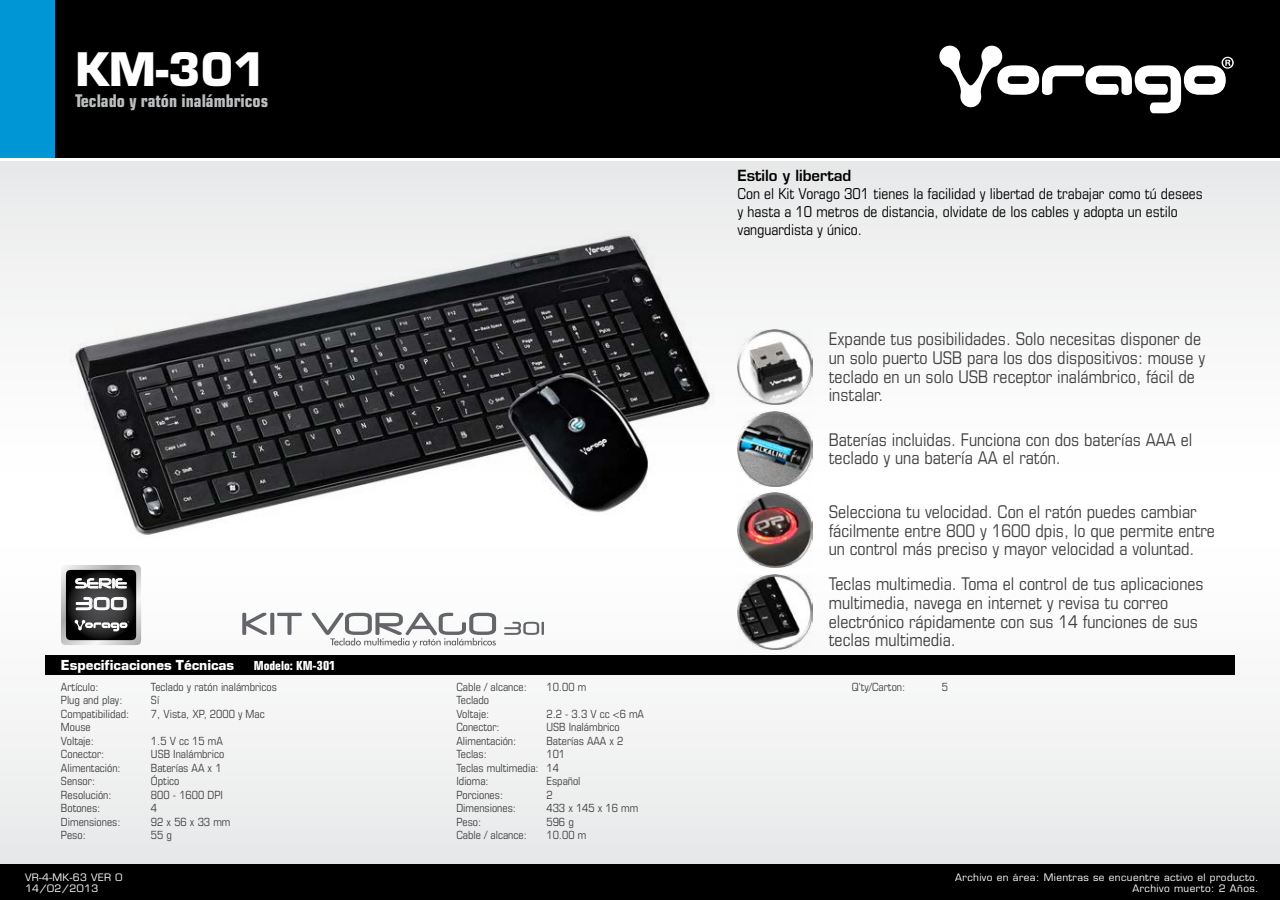
<style>
.page{position:relative;width:1280px;height:900px;background:#fff}
.page>*{position:absolute;margin:0;border:0;box-sizing:border-box;transform-origin:0 0}
.t1{font:700 45px "Eurostile LT Std";color:#fff}
.t2{font:20.62px "Neuropol";color:#fff}
.t3{font:condensed 17.5px/18.8px "Eurostile LT Std";color:#414042}
.t4{font:700 condensed 17.5px "Eurostile LT Std";color:#bcbec0}
.t5{font:15.88px "Neuropol";letter-spacing:.03em;color:#fff}
.t6{font:condensed 15px/18px "Eurostile LT Std";color:#000}
.t7{font:15px "Eurostile Black DTC";color:#fff}
.t8{font:600 15px "Eurostile LT Std";color:#000}
.t9{font:700 condensed 12.5px "Eurostile LT Std";color:#fff}
.t10{font:condensed 11.25px/13.5px "Eurostile LT Std";color:#414042}
.t11{font:10px/11.2px "Eurostile LT Std";letter-spacing:.04em;color:#fff;text-align:right}
</style>
<div class="page">
<div style="left:0;top:0;width:1280px;height:158px;background:#000"></div>
<div style="left:0;top:864px;width:1280px;height:36px;background:#000"></div>
<div style="left:0;top:161px;width:1280px;height:703px;background:#f4f5f5"></div>
<svg style="left:939px;top:46px;width:295px;height:67px"></svg>
<div style="left:0;top:0;width:54px;height:158px;background:#0096d6"></div>
<div style="left:45px;top:655px;width:1190px;height:20px;background:#000"></div>
<img style="left:70px;top:231px;width:651px;height:315px">
<svg style="left:242px;top:613px;width:302px;height:34px"></svg>
<img style="left:738px;top:575px;width:74px;height:75px">
<img style="left:738px;top:330px;width:74px;height:75px">
<img style="left:738px;top:411px;width:74px;height:75px">
<img style="left:738px;top:493px;width:74px;height:75px">
<svg style="left:61px;top:565px;width:80px;height:80px;background:#636364"></svg>
<h1 class="t1" style="left:75px;top:42px;width:192px">KM-301</h1>
<p class="t4" style="left:75px;top:90px;width:195px">Teclado y ratón inalámbricos</p>
<p class="t5" style="left:75px;top:575px;width:53px">SERIE</p>
<p class="t2" style="left:76px;top:593px;width:53px">300</p>
<p class="t7" style="left:61px;top:657px;width:175px">Especificaciones Técnicas</p>
<p class="t9" style="left:254px;top:658px;width:83px">Modelo: KM-301</p>
<p class="t10" style="left:61px;top:680px;width:39px">Artículo:</p>
<p class="t10" style="left:151px;top:680px;width:128px">Teclado y ratón inalámbricos</p>
<p class="t10" style="left:61px;top:693px;width:63px">Plug and play:</p>
<p class="t10" style="left:151px;top:693px;width:10px">Sí</p>
<p class="t10" style="left:61px;top:707px;width:70px">Compatibilidad:</p>
<p class="t10" style="left:151px;top:707px;width:115px">7, Vista, XP, 2000 y Mac</p>
<p class="t10" style="left:61px;top:720px;width:34px">Mouse<br>Voltaje:</p>
<p class="t10" style="left:151px;top:734px;width:73px">1.5 V cc 15 mA</p>
<p class="t10" style="left:61px;top:747px;width:45px">Conector:</p>
<p class="t10" style="left:151px;top:747px;width:75px">USB Inalámbrico</p>
<p class="t10" style="left:61px;top:761px;width:61px">Alimentación:</p>
<p class="t10" style="left:151px;top:761px;width:72px">Baterías AA x 1</p>
<p class="t10" style="left:61px;top:774px;width:36px">Sensor:</p>
<p class="t10" style="left:151px;top:774px;width:30px">Óptico</p>
<p class="t10" style="left:61px;top:788px;width:52px">Resolución:</p>
<p class="t10" style="left:151px;top:788px;width:73px">800 - 1600 DPI</p>
<p class="t10" style="left:61px;top:801px;width:41px">Botones:</p>
<p class="t10" style="left:151px;top:801px;width:8px">4</p>
<p class="t10" style="left:61px;top:815px;width:61px">Dimensiones:</p>
<p class="t10" style="left:151px;top:815px;width:81px">92 x 56 x 33 mm</p>
<p class="t10" style="left:61px;top:828px;width:26px">Peso:</p>
<p class="t10" style="left:151px;top:828px;width:23px">55 g</p>
<p class="t11" style="left:25px;top:871px;width:99px;text-align:left">VR-4-MK-63 VER 0<br>14/02/2013</p>
<p class="t10" style="left:456px;top:680px;width:72px">Cable / alcance:</p>
<p class="t10" style="left:546px;top:680px;width:41px">10.00 m</p>
<p class="t10" style="left:456px;top:693px;width:34px">Teclado<br>Voltaje:</p>
<p class="t10" style="left:546px;top:707px;width:99px">2.2 - 3.3 V cc &lt;6 mA</p>
<p class="t10" style="left:456px;top:720px;width:45px">Conector:</p>
<p class="t10" style="left:546px;top:720px;width:75px">USB Inalámbrico</p>
<p class="t10" style="left:456px;top:734px;width:61px">Alimentación:</p>
<p class="t10" style="left:546px;top:734px;width:79px">Baterías AAA x 2</p>
<p class="t10" style="left:456px;top:747px;width:32px">Teclas:</p>
<p class="t10" style="left:456px;top:747px;width:110px;text-indent:90px">101<br>Teclas multimedia: 14<br>Idioma:</p>
<p class="t10" style="left:546px;top:774px;width:36px">Español</p>
<p class="t10" style="left:456px;top:788px;width:48px">Porciones:</p>
<p class="t10" style="left:546px;top:788px;width:8px">2</p>
<p class="t10" style="left:456px;top:801px;width:61px">Dimensiones:</p>
<p class="t10" style="left:546px;top:801px;width:93px">433 x 145 x 16 mm</p>
<p class="t10" style="left:456px;top:815px;width:26px">Peso:</p>
<p class="t10" style="left:546px;top:815px;width:29px">596 g</p>
<p class="t10" style="left:456px;top:828px;width:72px">Cable / alcance:</p>
<p class="t10" style="left:546px;top:828px;width:41px">10.00 m</p>
<p class="t8" style="left:738px;top:166px;width:115px">Estilo y libertad</p>
<p class="t6" style="left:738px;top:185px;width:467px">Con el Kit Vorago 301 tienes la facilidad y libertad de trabajar como tú desees y hasta a 10 metros de distancia, olvidate de los cables y adopta un estilo vanguardista y único.</p>
<p class="t3" style="left:829px;top:329px;width:378px">Expande tus posibilidades. Solo necesitas disponer de un solo puerto USB para los dos dispositivos: mouse y teclado en un solo USB receptor inalámbrico, fácil de instalar.</p>
<p class="t3" style="left:829px;top:430px;width:365px">Baterías incluidas. Funciona con dos baterías AAA el teclado y una batería AA el ratón.</p>
<p class="t3" style="left:829px;top:502px;width:388px">Selecciona tu velocidad. Con el ratón puedes cambiar fácilmente entre 800 y 1600 dpis, lo que permite entre un control más preciso y mayor velocidad a voluntad.</p>
<p class="t3" style="left:829px;top:574px;width:376px">Teclas multimedia. Toma el control de tus aplicaciones multimedia, navega en internet y revisa tu correo electrónico rápidamente con sus 14 funciones de sus teclas multimedia.</p>
<p class="t10" style="left:852px;top:680px;width:55px">Q’ty/Carton:</p>
<p class="t10" style="left:942px;top:680px;width:8px">5</p>
<p class="t11" style="left:955px;top:871px;width:305px">Archivo en área: Mientras se encuentre activo el producto.<br>Archivo muerto: 2 Años.</p>
</div>
